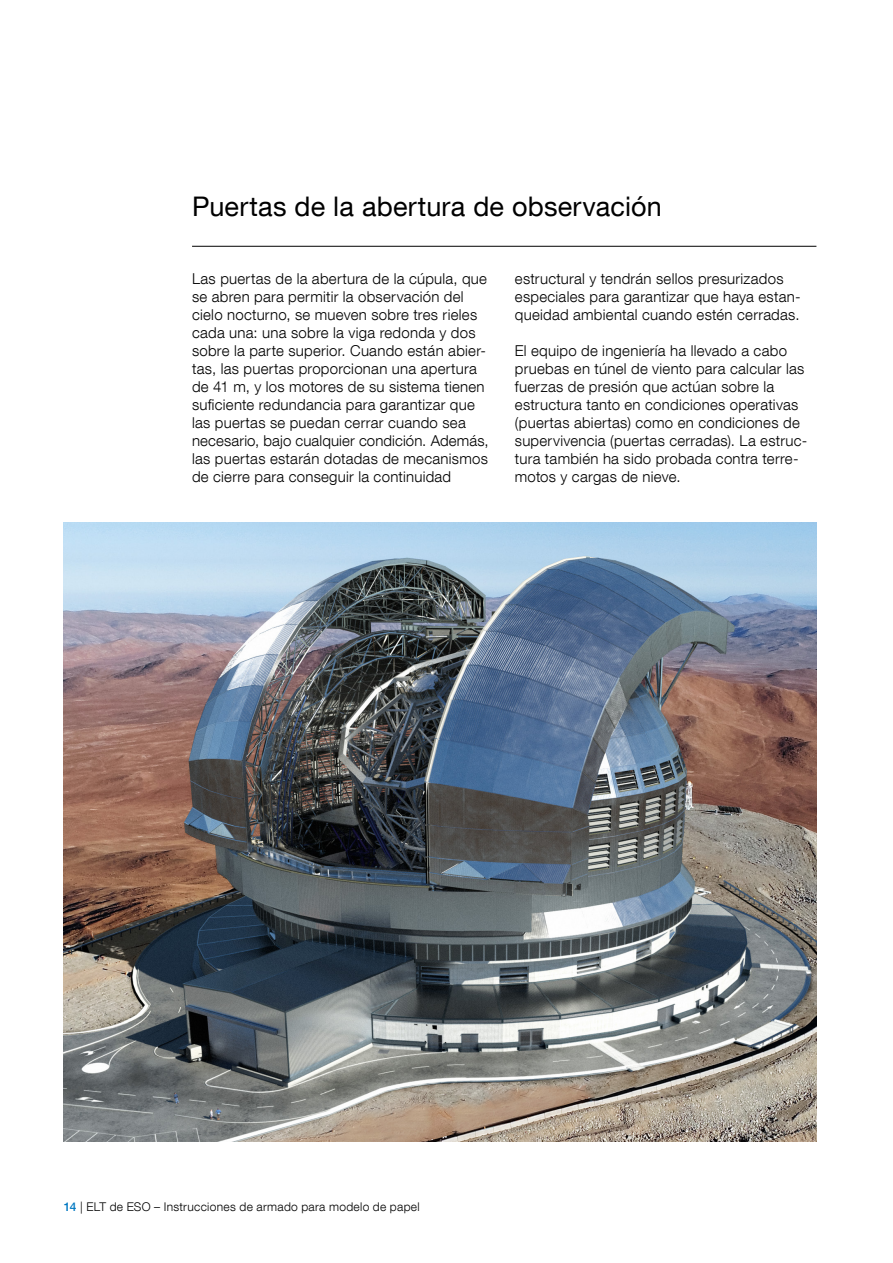
<style>
.page{position:relative;width:893px;height:1263px;background:#fff}
.page>*{position:absolute;margin:0;border:0;box-sizing:border-box;transform-origin:0 0}
.t1{font:27px "Helvetica Neue LT Com";letter-spacing:.01em;color:#000}
.notes_white{font:300 15px/18px "Helvetica Neue LT Com";letter-spacing:.02em;color:#000}
.t2{font:300 12px "Helvetica Neue LT Com";letter-spacing:.025em;color:#000}
.s1{font-weight:500;color:#0078c2}
</style>
<div class="page">
<img style="left:64px;top:522px;width:752px;height:620px">
<hr style="left:192px;top:246px;width:624px;height:1px;background:#000">
<p class="t1" style="left:192px;top:190px;width:471px">Puertas de la abertura de observación</p>
<p class="notes_white" style="left:192px;top:269px;width:298px">Las puertas de la abertura de la cúpula, que se abren para permitir la observación del cielo nocturno, se mueven sobre tres rieles cada una: una sobre la viga redonda y dos sobre la parte superior. Cuando están abier&shy;tas, las puertas proporcionan una apertura de 41 m, y los motores de su sistema tienen suficiente redundancia para garantizar que las puertas se puedan cerrar cuando sea necesario, bajo cualquier condición. Además, las puertas estarán dotadas de mecanismos de cierre para conseguir la continuidad</p>
<p class="notes_white" style="left:515px;top:269px;width:287px">estructural y tendrán sellos presurizados especiales para garantizar que haya estan&shy;queidad ambiental cuando estén cerradas.</p>
<p class="notes_white" style="left:515px;top:341px;width:294px">El equipo de ingeniería ha llevado a cabo pruebas en túnel de viento para calcular las fuerzas de presión que actúan sobre la estructura tanto en condiciones operativas (puertas abiertas) como en condiciones de supervivencia (puertas cerradas). La estruc&shy;tura también ha sido probada contra terre&shy;motos y cargas de nieve.</p>
<p class="t2" style="left:64px;top:1199px;width:357px"><span class="s1">14</span> | ELT de ESO – Instrucciones de armado para modelo de papel</p>
</div>
